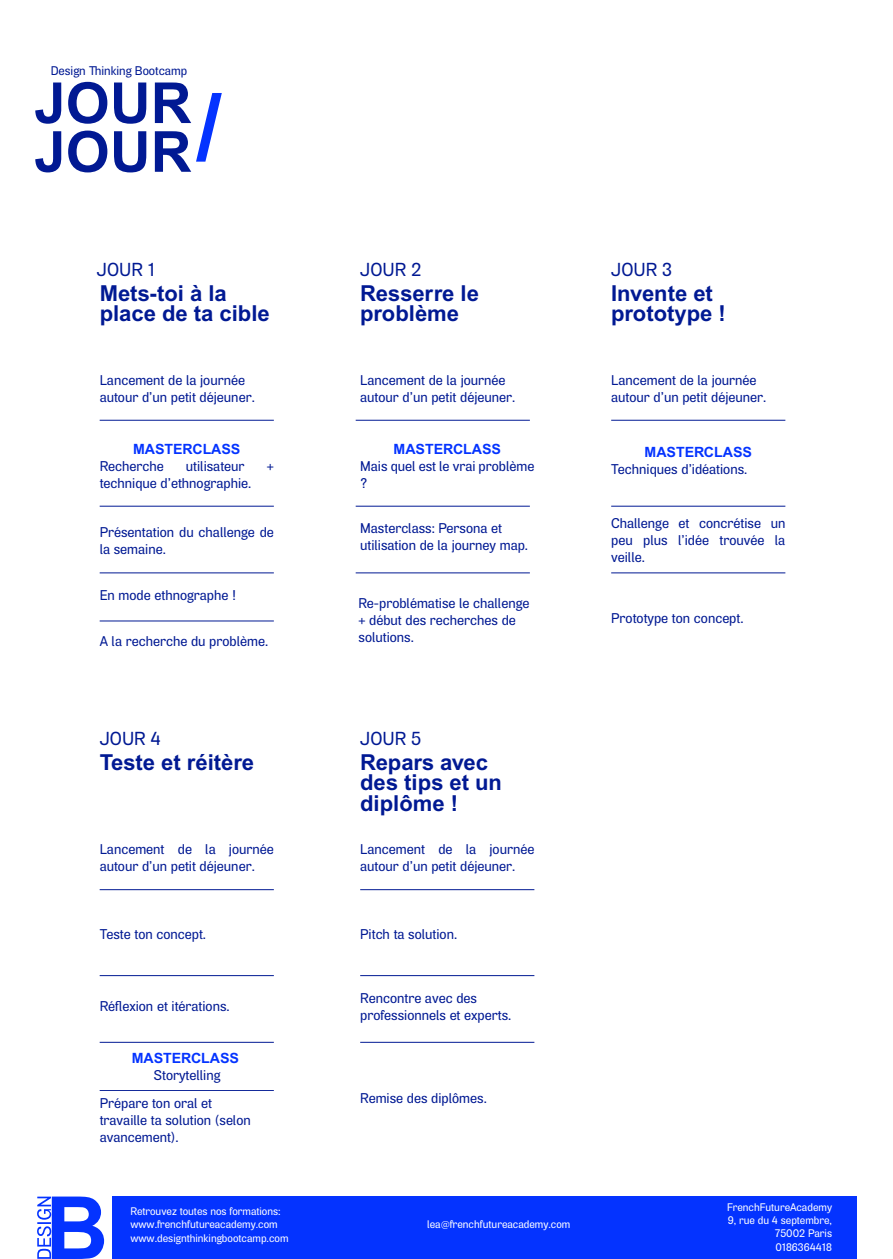
<style>
.page{position:relative;width:893px;height:1259px;background:#fff}
.page>*{position:absolute;margin:0;border:0;box-sizing:border-box;transform-origin:0 0}
.t1{font:700 92.7px "Arial";color:#0433ff}
.t2{font:700 56.7px/48.6px "Arial";color:#011993}
.t3{font:700 21.9px/20.4px "Arial";color:#011993}
.t4{font:500 18.9px "Air Soft";color:#011993}
.t5{font:500 14.1px/17.1px "Air Soft";color:#011993}
.t6{font:700 14.1px "Arial";color:#0433ff}
.t7{font:500 12.6px "Air Soft";color:#011993}
.t8{font:500 11.1px/13.2px "Air Soft";color:#fff;text-align:right}
</style>
<div class="page">
<div style="left:113px;top:1196px;width:744px;height:63px;background:#0433ff"></div>
<svg style="left:37px;top:1196px;width:67px;height:63px"></svg>
<hr style="left:360px;top:889px;width:174px;height:1px;background:#011993">
<hr style="left:360px;top:975px;width:174px;height:1px;background:#011993">
<hr style="left:360px;top:1041px;width:174px;height:1px;background:#011993">
<hr style="left:356px;top:420px;width:174px;height:1px;background:#011993">
<hr style="left:356px;top:506px;width:174px;height:1px;background:#011993">
<hr style="left:356px;top:572px;width:174px;height:1px;background:#011993">
<hr style="left:611px;top:420px;width:174px;height:1px;background:#011993">
<hr style="left:611px;top:506px;width:174px;height:1px;background:#011993">
<hr style="left:611px;top:572px;width:174px;height:1px;background:#011993">
<hr style="left:100px;top:420px;width:174px;height:1px;background:#011993">
<hr style="left:100px;top:506px;width:174px;height:1px;background:#011993">
<hr style="left:100px;top:572px;width:174px;height:1px;background:#011993">
<hr style="left:100px;top:620px;width:174px;height:1px;background:#011993">
<hr style="left:100px;top:889px;width:174px;height:1px;background:#011993">
<hr style="left:100px;top:975px;width:174px;height:1px;background:#011993">
<hr style="left:100px;top:1041px;width:174px;height:1px;background:#011993">
<hr style="left:100px;top:1090px;width:174px;height:1px;background:#011993">
<p class="t7" style="left:51px;top:63px;width:138px">Design Thinking Bootcamp</p>
<h2 class="t2" style="left:34px;top:78px;width:159px">JOUR<br>JOUR</h2>
<h1 class="t1" style="left:196px;top:72px;width:27px">/</h1>
<h3 class="t4" style="left:97px;top:258px;width:60px">JOUR 1</h3>
<h3 class="t3" style="left:100px;top:282px;width:172px">Mets-toi à la place de ta cible</h3>
<p class="t5" style="left:100px;top:372px;width:157px">Lancement de la journée autour d’un petit déjeuner.</p>
<p class="t6" style="left:133px;top:441px;width:109px">MASTERCLASS</p>
<p class="t5" style="left:100px;top:458px;width:66px">Recherche</p>
<p class="t5" style="left:186px;top:458px;width:60px">utilisateur</p>
<p class="t5" style="left:267px;top:458px;width:9px">+</p>
<p class="t5" style="left:100px;top:475px;width:153px">technique d’ethnographie.</p>
<p class="t5" style="left:100px;top:524px;width:176px">Présentation du challenge de la semaine.</p>
<p class="t5" style="left:100px;top:587px;width:138px">En mode ethnographe !</p>
<p class="t5" style="left:100px;top:633px;width:170px">A la recherche du problème.</p>
<h3 class="t4" style="left:100px;top:727px;width:63px">JOUR 4</h3>
<h3 class="t3" style="left:100px;top:752px;width:156px">Teste et réitère</h3>
<p class="t5" style="left:100px;top:841px;width:176px">Lancement de la journée autour d’un petit déjeuner.</p>
<p class="t5" style="left:100px;top:925px;width:108px">Teste ton concept.</p>
<p class="t5" style="left:100px;top:998px;width:132px">Réflexion et itérations.</p>
<p class="t6" style="left:132px;top:1049px;width:109px">MASTERCLASS</p>
<p class="t5" style="left:100px;top:1061px;width:122px;line-height:28.5px;text-indent:54px">Storytelling<br>Prépare ton oral et</p>
<p class="t5" style="left:100px;top:1112px;width:153px">travaille ta solution (selon avancement).</p>
<p class="t8" style="left:130px;top:1205px;width:160px;text-align:left">Retrouvez toutes nos formations: www.frenchfutureacademy.com www.designthinkingbootcamp.com</p>
<h3 class="t4" style="left:360px;top:258px;width:63px">JOUR 2</h3>
<h3 class="t3" style="left:360px;top:282px;width:120px">Resserre le problème</h3>
<p class="t5" style="left:360px;top:372px;width:157px">Lancement de la journée autour d’un petit déjeuner.</p>
<p class="t6" style="left:394px;top:441px;width:109px">MASTERCLASS</p>
<p class="t5" style="left:360px;top:458px;width:176px">Mais quel est le vrai problème ?</p>
<p class="t5" style="left:360px;top:519px;width:169px">Masterclass: Persona et utilisation de la journey map.</p>
<p class="t5" style="left:358px;top:595px;width:172px">Re-problématise le challenge + début des recherches de solutions.</p>
<h3 class="t4" style="left:360px;top:727px;width:63px">JOUR 5</h3>
<h3 class="t3" style="left:360px;top:752px;width:143px">Repars avec des tips et un diplôme !</h3>
<p class="t5" style="left:360px;top:841px;width:176px">Lancement de la journée autour d’un petit déjeuner.</p>
<p class="t5" style="left:360px;top:925px;width:98px">Pitch ta solution.</p>
<p class="t5" style="left:360px;top:990px;width:153px">Rencontre avec des professionnels et experts.</p>
<p class="t5" style="left:360px;top:1089px;width:128px">Remise des diplômes.</p>
<p class="t8" style="left:427px;top:1217px;width:145px">lea@frenchfutureacademy.com</p>
<h3 class="t4" style="left:611px;top:258px;width:62px">JOUR 3</h3>
<h3 class="t3" style="left:611px;top:282px;width:116px">Invente et prototype !</h3>
<p class="t5" style="left:611px;top:372px;width:157px">Lancement de la journée autour d’un petit déjeuner.</p>
<p class="t6" style="left:645px;top:444px;width:109px">MASTERCLASS</p>
<p class="t5" style="left:611px;top:461px;width:138px">Techniques d’idéations.</p>
<p class="t5" style="left:611px;top:515px;width:176px;text-align:justify">Challenge et concrétise un peu plus l’idée trouvée la veille.</p>
<p class="t5" style="left:611px;top:610px;width:134px">Prototype ton concept.</p>
<p class="t8" style="left:727px;top:1200px;width:106px">FrenchFutureAcademy<br>9, rue du 4 septembre,<br>75002 Paris<br>0186364418</p>
</div>
